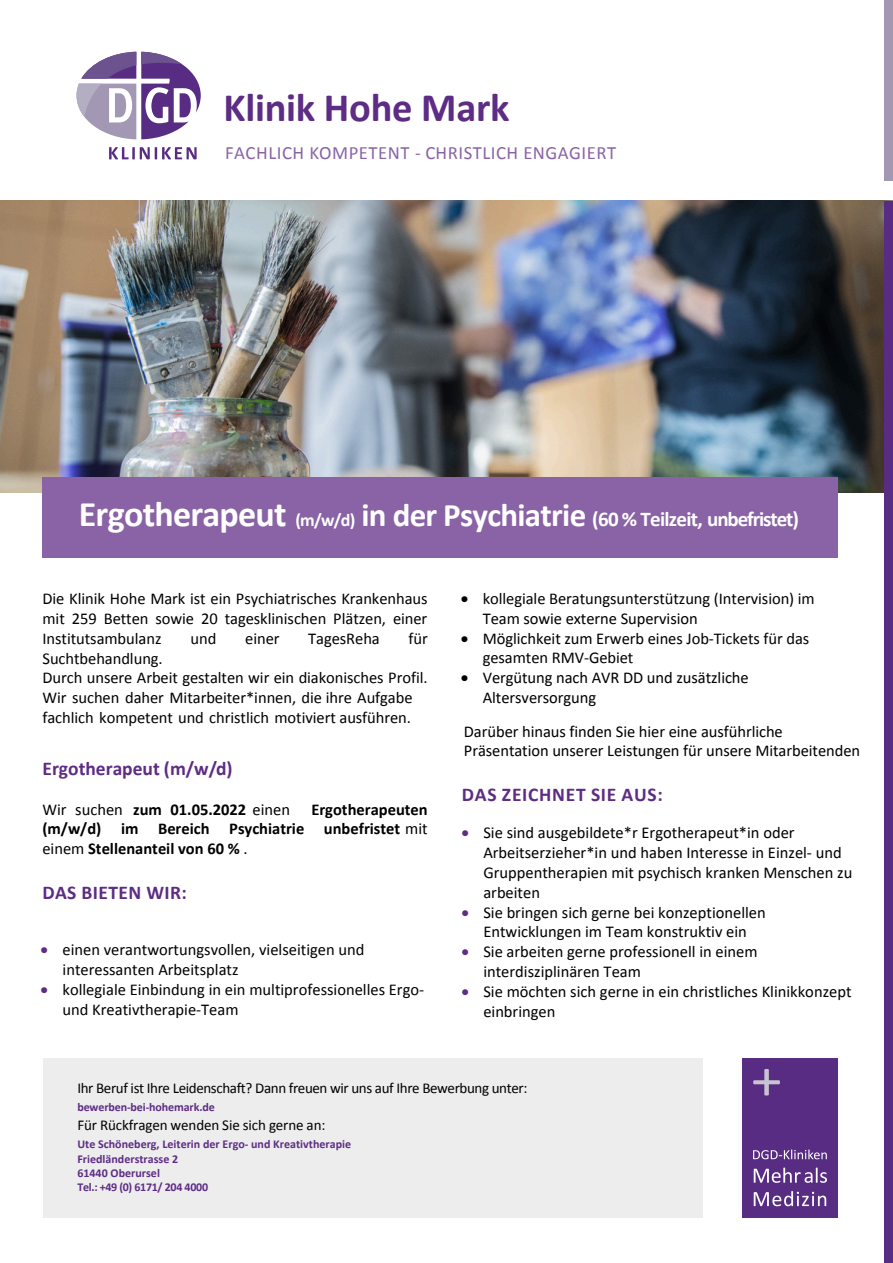
<style>
.page{position:relative;width:893px;height:1263px;background:#fff}
.page>*{position:absolute;margin:0;border:0;box-sizing:border-box;transform-origin:0 0}
.t1{font:700 40.5px "Calibri";letter-spacing:-.01em;color:#5d2c84}
.t2{font:700 21px "Calibri";letter-spacing:-.05em;color:#fff}
.t3{font:700 19.5px "Calibri";color:#5d2c84}
.t4{font:700 19.5px "Calibri";letter-spacing:.04em;color:#5d2c84}
.t5{font:700 19.5px "Calibri";letter-spacing:.02em;color:#5d2c84}
.t6{font:18.75px "Calibri";letter-spacing:.03em;color:#8963a5}
.t7{font:16.5px/19.8px "Calibri";color:#000}
.t8{font:700 16.5px/19.8px "Calibri";color:#000;text-align:justify}
.t9{font:15px "Calibri";letter-spacing:-.025em;color:#000}
.t10{font:700 12px/14.4px "Calibri";color:#5d2c84}
.s1{font-size:36px}
.s2{font-size:18px}
.s3{font-size:33px}
.s4{font-weight:700}
.s5{font-weight:400}
.s6{color:#5d2c84}
</style>
<div class="page">
<img style="left:0;top:200px;width:893px;height:292px">
<svg style="left:109px;top:147px;width:88px;height:12px"></svg>
<svg style="left:77px;top:52px;width:124px;height:87px"></svg>
<div style="left:884px;top:202px;width:9px;height:1061px;background:#572c82"></div>
<div style="left:884px;top:0;width:9px;height:181px;background:#a298b4"></div>
<div style="left:43px;top:477px;width:795px;height:81px;background:#8963a5"></div>
<div style="left:43px;top:1058px;width:659px;height:159px;background:#ededed"></div>
<div style="left:742px;top:1058px;width:96px;height:159px;background:#572c82"></div>
<svg style="left:753px;top:1069px;width:27px;height:26px"></svg>
<svg style="left:754px;top:1191px;width:72px;height:15px"></svg>
<svg style="left:754px;top:1167px;width:73px;height:16px"></svg>
<svg style="left:753px;top:1149px;width:74px;height:10px"></svg>
<h1 class="t1" style="left:224px;top:82px;width:288px">Klinik Hohe Mark</h1>
<p class="t6" style="left:225px;top:141px;width:393px">FACHLICH KOMPETENT - CHRISTLICH ENGAGIERT</p>
<p class="t2" style="left:79px;top:504px;width:722px"><span class="s1">Ergotherapeut</span> <span class="s2">(m/w/d)</span> <span class="s3">in der Psychiatrie</span> (60 % Teilzeit, unbefristet)</p>
<p class="t7" style="left:43px;top:589px;width:387px;text-align:justify">Die Klinik Hohe Mark ist ein Psychiatrisches Krankenhaus mit 259 Betten sowie 20 tagesklinischen Plätzen, einer Institutsambulanz</p>
<p class="t7" style="left:191px;top:628px;width:27px">und</p>
<p class="t7" style="left:245px;top:628px;width:36px">einer</p>
<p class="t7" style="left:308px;top:628px;width:73px">TagesReha</p>
<p class="t7" style="left:408px;top:628px;width:21px">für</p>
<p class="t7" style="left:43px;top:648px;width:387px">Suchtbehandlung.<br>Durch unsere Arbeit gestalten wir ein diakonisches Profil.<br>Wir suchen daher Mitarbeiter*innen, die ihre Aufgabe fachlich kompetent und christlich motiviert ausführen.</p>
<p class="t3" style="left:43px;top:756px;width:192px">Ergotherapeut (m/w/d)</p>
<p class="t7" style="left:43px;top:799px;width:249px">Wir suchen <span class="s4">zum 01.05.2022</span> einen</p>
<p class="t8" style="left:42px;top:799px;width:387px;text-indent:269px">Ergotherapeuten (m/w/d) im Bereich Psychiatrie unbefristet <span class="s5">mit einem</span> Stellenanteil von 60 % <span class="s5">.</span></p>
<p class="t5" style="left:42px;top:880px;width:146px">DAS BIETEN WIR:</p>
<p class="t7" style="left:63px;top:940px;width:303px;text-indent:-22px"><span class="s6">•</span> einen verantwortungsvollen, vielseitigen und interessanten Arbeitsplatz</p>
<p class="t7" style="left:63px;top:979px;width:363px;text-indent:-22px"><span class="s6">•</span> kollegiale Einbindung in ein multiprofessionelles Ergo&shy;und Kreativtherapie-Team</p>
<p class="t7" style="left:483px;top:589px;width:334px;text-indent:-22px">• kollegiale Beratungsunterstützung (Intervision) im<br>Team sowie externe Supervision</p>
<p class="t7" style="left:483px;top:628px;width:328px;text-indent:-22px">• Möglichkeit zum Erwerb eines Job-Tickets für das gesamten RMV-Gebiet</p>
<p class="t7" style="left:483px;top:667px;width:268px;text-indent:-22px">• Vergütung nach AVR DD und zusätzliche<br>Altersversorgung</p>
<p class="t7" style="left:464px;top:721px;width:398px">Darüber hinaus finden Sie hier eine ausführliche<br>Präsentation unserer Leistungen für unsere Mitarbeitenden</p>
<p class="t4" style="left:462px;top:782px;width:203px">DAS ZEICHNET SIE AUS:</p>
<p class="t7" style="left:483px;top:823px;width:371px;text-indent:-22px"><span class="s6">•</span> Sie sind ausgebildete*r Ergotherapeut*in oder Arbeitserzieher*in und haben Interesse in Einzel- und Gruppentherapien mit psychisch kranken Menschen zu arbeiten</p>
<p class="t7" style="left:461px;top:902px;width:306px;text-align:center"><span class="s6">•</span> Sie bringen sich gerne bei konzeptionellen<br>Entwicklungen im Team konstruktiv ein</p>
<p class="t7" style="left:483px;top:941px;width:276px;text-indent:-22px"><span class="s6">•</span> Sie arbeiten gerne professionell in einem interdisziplinären Team</p>
<p class="t7" style="left:483px;top:981px;width:370px;text-indent:-22px"><span class="s6">•</span> Sie möchten sich gerne in ein christliches Klinikkonzept einbringen</p>
<p class="t9" style="left:77px;top:1079px;width:451px">Ihr Beruf ist Ihre Leidenschaft? Dann freuen wir uns auf Ihre Bewerbung unter:</p>
<p class="t10" style="left:77px;top:1100px;width:139px">bewerben-bei-hohemark.de</p>
<p class="t9" style="left:77px;top:1116px;width:250px">Für Rückfragen wenden Sie sich gerne an:</p>
<p class="t10" style="left:77px;top:1137px;width:275px">Ute Schöneberg, Leiterin der Ergo- und Kreativtherapie<br>Friedländerstrasse 2<br>61440 Oberursel<br>Tel.: +49 (0) 6171/ 204 4000</p>
</div>
